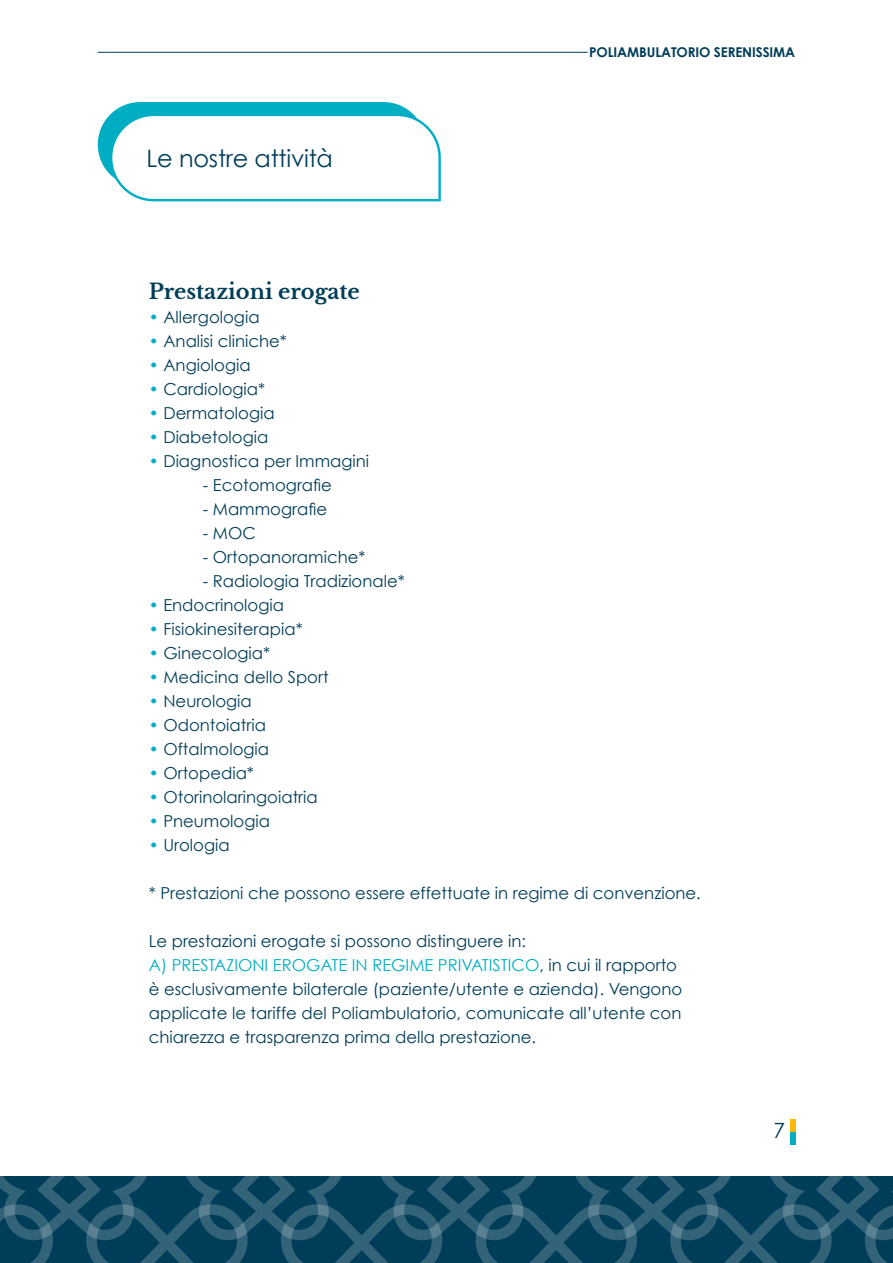
<style>
.page{position:relative;width:893px;height:1263px;background:#fff}
.page>*{position:absolute;margin:0;border:0;box-sizing:border-box;transform-origin:0 0}
.t1{font:24px "Century Gothic";letter-spacing:-.01em;color:#003d58}
.t2{font:700 21px "Libre Baskerville";color:#003d58}
.t3{font:21px "Century Gothic";color:#003d58}
.t4{font:16.5px/24px "Century Gothic";color:#003d58}
.t5{font:700 13.5px "Century Gothic";letter-spacing:-.01em;color:#003d58}
.s1{color:#00aec3}
</style>
<div class="page">
<svg style="left:0;top:1176px;width:893px;height:87px;background:#144c64"></svg>
<hr style="left:98px;top:52px;width:490px;height:1px;background:#003d58">
<div style="left:790px;top:1132px;width:5px;height:12px;background:#00aec3"></div>
<div style="left:790px;top:1119px;width:5px;height:13px;background:#fbb908"></div>
<svg style="left:98px;top:102px;width:343px;height:100px"></svg>
<h1 class="t1" style="left:146px;top:143px;width:188px">Le nostre attività</h1>
<p class="t5" style="left:589px;top:44px;width:208px">POLIAMBULATORIO SERENISSIMA</p>
<p class="t2" style="left:149px;top:279px;width:213px">Prestazioni erogate</p>
<p class="t4" style="left:149px;top:305px;width:112px"><span class="s1">•</span> Allergologia</p>
<p class="t4" style="left:149px;top:329px;width:140px"><span class="s1">•</span> Analisi cliniche*</p>
<p class="t4" style="left:149px;top:353px;width:103px"><span class="s1">•</span> Angiologia</p>
<p class="t4" style="left:149px;top:377px;width:118px"><span class="s1">•</span> Cardiologia*</p>
<p class="t4" style="left:149px;top:401px;width:127px"><span class="s1">•</span> Dermatologia</p>
<p class="t4" style="left:149px;top:425px;width:121px"><span class="s1">•</span> Diabetologia</p>
<p class="t4" style="left:149px;top:449px;width:222px"><span class="s1">•</span> Diagnostica per Immagini</p>
<p class="t4" style="left:203px;top:473px;width:131px">- Ecotomografie</p>
<p class="t4" style="left:203px;top:497px;width:126px">- Mammografie</p>
<p class="t4" style="left:203px;top:521px;width:54px">- MOC</p>
<p class="t4" style="left:203px;top:545px;width:164px">- Ortopanoramiche*</p>
<p class="t4" style="left:203px;top:569px;width:203px">- Radiologia Tradizionale*</p>
<p class="t4" style="left:149px;top:593px;width:137px"><span class="s1">•</span> Endocrinologia</p>
<p class="t4" style="left:149px;top:617px;width:155px"><span class="s1">•</span> Fisiokinesiterapia*</p>
<p class="t4" style="left:149px;top:641px;width:123px"><span class="s1">•</span> Ginecologia*</p>
<p class="t4" style="left:149px;top:665px;width:181px"><span class="s1">•</span> Medicina dello Sport</p>
<p class="t4" style="left:149px;top:689px;width:105px"><span class="s1">•</span> Neurologia</p>
<p class="t4" style="left:149px;top:713px;width:119px"><span class="s1">•</span> Odontoiatria</p>
<p class="t4" style="left:149px;top:737px;width:122px"><span class="s1">•</span> Oftalmologia</p>
<p class="t4" style="left:149px;top:761px;width:107px"><span class="s1">•</span> Ortopedia*</p>
<p class="t4" style="left:149px;top:785px;width:170px"><span class="s1">•</span> Otorinolaringoiatria</p>
<p class="t4" style="left:149px;top:809px;width:123px"><span class="s1">•</span> Pneumologia</p>
<p class="t4" style="left:149px;top:833px;width:82px"><span class="s1">•</span> Urologia</p>
<p class="t4" style="left:149px;top:881px;width:553px">* Prestazioni che possono essere effettuate in regime di convenzione.</p>
<p class="t4" style="left:149px;top:929px;width:535px">Le prestazioni erogate si possono distinguere in:<br><span class="s1">A) PRESTAZIONI EROGATE IN REGIME PRIVATISTICO</span>, in cui il rapporto è esclusivamente bilaterale (paziente/utente e azienda). Vengono applicate le tariffe del Poliambulatorio, comunicate all’utente con chiarezza e trasparenza prima della prestazione.</p>
<p class="t3" style="left:773px;top:1118px;width:13px">7</p>
</div>
